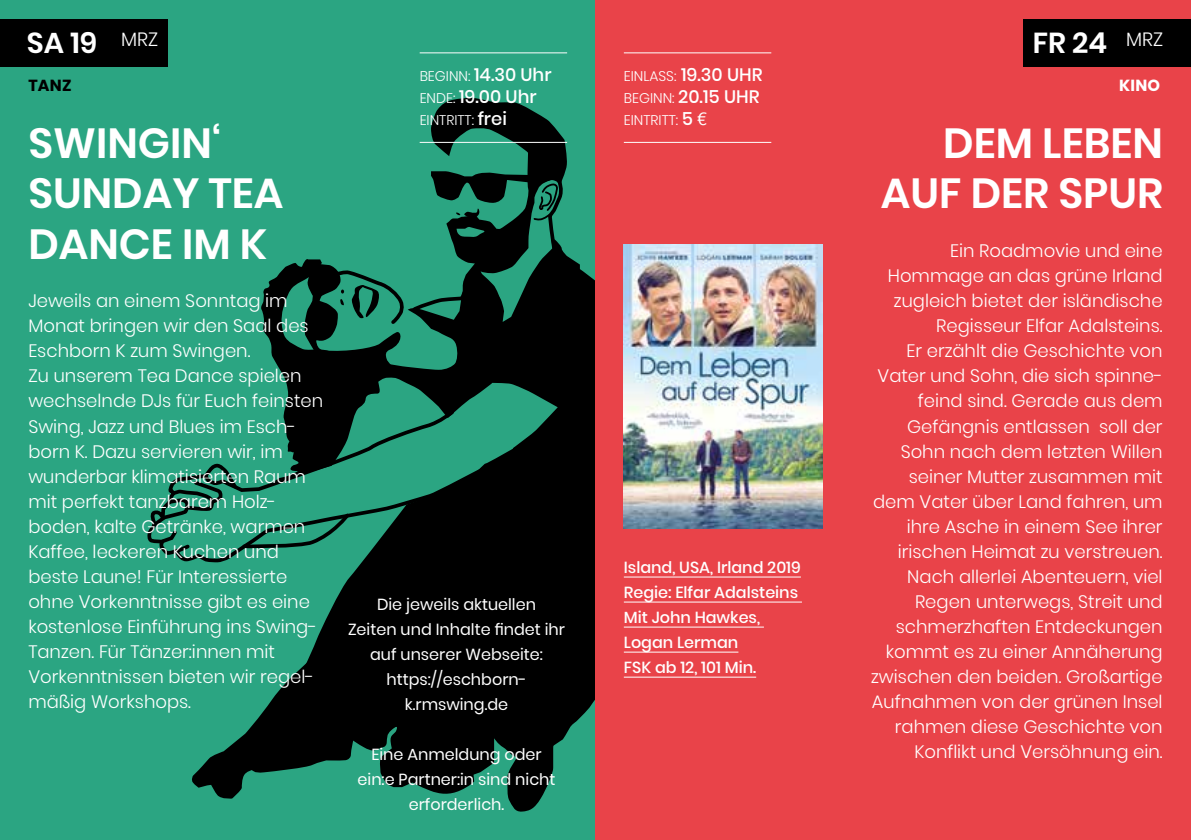
<style>
.page{position:relative;width:1191px;height:840px;background:#fff}
.page>*{position:absolute;margin:0;border:0;box-sizing:border-box;transform-origin:0 0}
.t1{font:600 42px/50.4px "Poppins";color:#fff}
.t2{font:600 28.8px "Poppins";color:#fff}
.t3{font:300 19.2px "Poppins";color:#fff}
.t4{font:300 18px/25px "Poppins";color:#fff}
.t5{font:500 18px/21.6px "Poppins";color:#fff}
.t6{font:16px/25px "Poppins";color:#fff;text-align:center}
.t7{font:500 16px/25px "Poppins";color:#fff}
.t8{font:700 16px "Poppins";color:#000}
.t9{font:700 16px "Poppins";color:#fff}
.t10{font:300 14px "Poppins";color:#fff}
.s1{font-weight:300;font-size:14px}
.s2{font-weight:500;font-size:18px}
.s3{font-family:"Linotype Euro Font Ato F";font-weight:400;font-size:18px}
</style>
<div class="page">
<div style="left:0;top:0;width:595px;height:839px;background:#2ba582"></div>
<div style="left:567px;top:256px;width:28px;height:456px;background:#000"></div>
<svg style="left:309px;top:447px;width:277px;height:328px;background:#030f0c"></svg>
<svg style="left:192px;top:657px;width:162px;height:142px"></svg>
<svg style="left:379px;top:746px;width:95px;height:48px;background:#061914"></svg>
<svg style="left:506px;top:746px;width:47px;height:65px"></svg>
<svg style="left:147px;top:528px;width:341px;height:37px"></svg>
<svg style="left:150px;top:98px;width:417px;height:457px"></svg>
<div style="left:595px;top:0;width:596px;height:839px;background:#e94349"></div>
<hr style="left:420px;top:52px;width:147px;height:1px;background:#fff">
<hr style="left:420px;top:142px;width:147px;height:1px;background:#fff">
<div style="left:0;top:19px;width:167px;height:48px;background:#000"></div>
<div style="left:1023px;top:19px;width:168px;height:48px;background:#000"></div>
<hr style="left:624px;top:52px;width:147px;height:1px;background:#fff">
<hr style="left:624px;top:142px;width:147px;height:1px;background:#fff">
<img style="left:624px;top:244px;width:198px;height:283px">
<hr style="left:624px;top:576px;width:177px;height:1px;background:#fff">
<hr style="left:624px;top:601px;width:178px;height:1px;background:#fff">
<hr style="left:624px;top:626px;width:140px;height:1px;background:#fff">
<hr style="left:624px;top:651px;width:114px;height:1px;background:#fff">
<hr style="left:624px;top:676px;width:132px;height:1px;background:#fff">
<h2 class="t2" style="left:27px;top:26px;width:72px">SA 19</h2>
<p class="t8" style="left:28px;top:76px;width:45px">TANZ</p>
<p class="t3" style="left:121px;top:28px;width:39px">MRZ</p>
<h2 class="t2" style="left:1032px;top:26px;width:132px">FR 24 <sup>MRZ</sup></h2>
<p class="t5" style="left:420px;top:64px;width:133px"><span class="s1">BEGINN:</span> 14.30 Uhr<br><span class="s1">ENDE:</span> 19.00 Uhr</p>
<p class="t10" style="left:420px;top:111px;width:89px">EINTRITT: <span class="s2">frei</span></p>
<p class="t10" style="left:624px;top:68px;width:140px">EINLASS: <span class="s2">19.30 UHR</span></p>
<p class="t5" style="left:624px;top:86px;width:137px"><span class="s1">BEGINN:</span> 20.15 UHR</p>
<p class="t10" style="left:624px;top:111px;width:85px">EINTRITT: <span class="s2">5</span> <span class="s3">F</span></p>
<p class="t9" style="left:1119px;top:76px;width:43px">KINO</p>
<h1 class="t1" style="left:28px;top:118px;width:257px">SWINGIN‘<br>SUNDAY TEA<br>DANCE IM K</h1>
<h1 class="t1" style="left:881px;top:118px;width:283px;text-align:right">DEM LEBEN<br>AUF DER SPUR</h1>
<p class="t4" style="left:871px;top:238px;width:293px;text-align:right">Ein Roadmovie und eine<br>Hommage an das grüne Irland zugleich bietet der isländische<br>Regisseur Elfar Adalsteins.<br>Er erzählt die Geschichte von<br>Vater und Sohn, die sich spinne&shy;feind sind. Gerade aus dem<br>Gefängnis entlassen soll der<br>Sohn nach dem letzten Willen seiner Mutter zusammen mit dem Vater über Land fahren, um ihre Asche in einem See ihrer irischen Heimat zu verstreuen.<br>Nach allerlei Abenteuern, viel<br>Regen unterwegs, Streit und schmerzhaften Entdeckungen kommt es zu einer Annäherung zwischen den beiden. Großartige<br>Aufnahmen von der grünen Insel rahmen diese Geschichte von<br>Konflikt und Versöhnung ein.</p>
<p class="t4" style="left:28px;top:288px;width:296px">Jeweils an einem Sonntag im<br>Monat bringen wir den Saal des<br>Eschborn K zum Swingen.<br>Zu unserem Tea Dance spielen wechselnde DJs für Euch feinsten<br>Swing, Jazz und Blues im Esch&shy;born K. Dazu servieren wir, im wunderbar klimatisierten Raum mit perfekt tanzbarem Holz&shy;boden, kalte Getränke, warmen<br>Kaffee, leckeren Kuchen und beste Laune! Für Interessierte ohne Vorkenntnisse gibt es eine kostenlose Einführung ins Swing-<br>Tanzen. Für Tänzer:innen mit<br>Vorkenntnissen bieten wir regel&shy;mäßig Workshops.</p>
<p class="t7" style="left:624px;top:554px;width:179px">Island, USA, Irland 2019<br>Regie: Elfar Adalsteins<br>Mit John Hawkes,<br>Logan Lerman<br>FSK ab 12, 101 Min.</p>
<p class="t6" style="left:348px;top:591px;width:218px">Die jeweils aktuellen<br>Zeiten und Inhalte findet ihr auf unserer Webseite: https://eschborn&shy;k.rmswing.de</p>
<p class="t6" style="left:357px;top:741px;width:199px">Eine Anmeldung oder ein:e Partner:in sind nicht erforderlich.</p>
</div>
